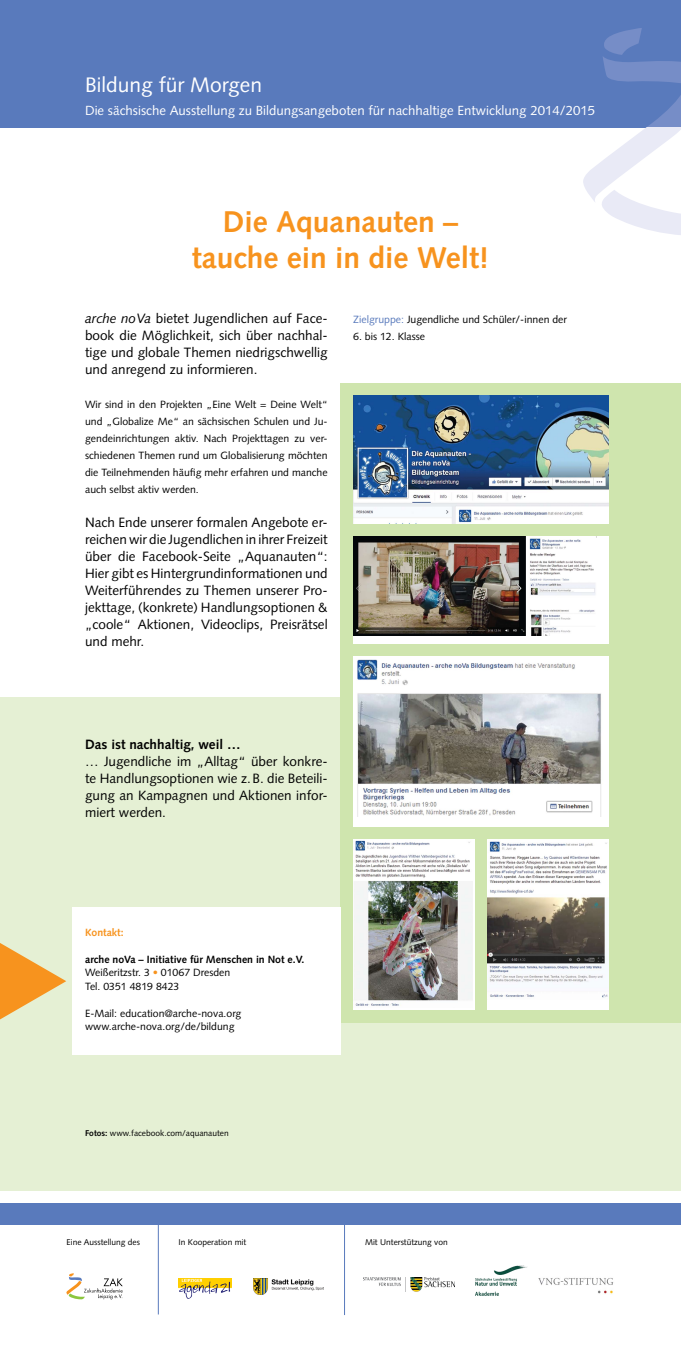
<style>
.page{position:relative;width:681px;height:1361px;background:#fff}
.page>*{position:absolute;margin:0;border:0;box-sizing:border-box;transform-origin:0 0}
.t1{font:700 30px/36px "Syntax";color:#f7931e;text-align:center}
.t2{font:21px "Syntax";color:#fff}
.t3{font:13.5px/17px "Syntax";color:#000;text-align:justify}
.t4{font:700 13.5px "Syntax";color:#000}
.t5{font:13.23px "Syntax";color:#fff}
.t6{font:10.5px/17px "Syntax";color:#000}
.t7{font:700 10.5px "Syntax";color:#f7931e}
.t8{font:8.4px "Syntax";color:#000}
.s1{font-style:italic}
.s2{color:#597abc}
.s3{font-weight:700}
.s4{color:#f7931e}
</style>
<div class="page">
<div style="left:0;top:0;width:680px;height:128px;background:#597abc"></div>
<svg style="left:583px;top:28px;width:97px;height:207px"></svg>
<div style="left:0;top:1203px;width:680px;height:22px;background:#597abc"></div>
<svg style="left:66px;top:1273px;width:57px;height:26px"></svg>
<img style="left:475px;top:1265px;width:52px;height:31px">
<img style="left:363px;top:1278px;width:91px;height:13px">
<img style="left:538px;top:1278px;width:76px;height:16px">
<img style="left:178px;top:1278px;width:53px;height:21px">
<img style="left:253px;top:1278px;width:70px;height:16px">
<hr style="left:158px;top:1216px;width:1px;height:98px;background:#597abc">
<hr style="left:344px;top:1217px;width:1px;height:98px;background:#597abc">
<div style="left:0;top:697px;width:680px;height:494px;background:#e5f0d4"></div>
<div style="left:340px;top:383px;width:340px;height:639px;background:#cfe5ae"></div>
<img style="left:353px;top:395px;width:255px;height:129px">
<div style="left:353px;top:537px;width:255px;height:107px;background:#fff"></div>
<img style="left:353px;top:537px;width:243px;height:98px">
<div style="left:353px;top:657px;width:255px;height:170px;background:#fff"></div>
<img style="left:357px;top:659px;width:244px;height:158px">
<div style="left:72px;top:907px;width:268px;height:147px;background:#fff"></div>
<div style="left:353px;top:839px;width:121px;height:170px;background:#fff"></div>
<img style="left:354px;top:840px;width:118px;height:166px">
<div style="left:487px;top:839px;width:121px;height:170px;background:#fff"></div>
<img style="left:487px;top:841px;width:121px;height:157px">
<svg style="left:0;top:943px;width:66px;height:76px"></svg>
<h2 class="t2" style="left:85px;top:73px;width:178px">Bildung für Morgen</h2>
<p class="t5" style="left:85px;top:102px;width:511px">Die sächsische Ausstellung zu Bildungsangeboten für nachhaltige Entwicklung 2014/2015</p>
<h1 class="t1" style="left:192px;top:204px;width:299px">Die Aquanauten – tauche ein in die Welt!</h1>
<p class="t3" style="left:85px;top:310px;width:244px"><span class="s1">arche noVa</span> bietet Jugendlichen auf Face&shy;book die Möglichkeit, sich über nachhal&shy;tige und globale Themen niedrigschwellig und anregend zu informieren.</p>
<p class="t6" style="left:85px;top:396px;width:244px;text-align:justify">Wir sind in den Projekten „Eine Welt = Deine Welt“ und „Globalize Me“ an sächsischen Schulen und Ju&shy;gendeinrichtungen aktiv. Nach Projekttagen zu ver&shy;schiedenen Themen rund um Globalisierung möchten die Teilnehmenden häufig mehr erfahren und manche auch selbst aktiv werden.</p>
<p class="t3" style="left:85px;top:514px;width:244px">Nach Ende unserer formalen Angebote er&shy;reichen wir die Jugendlichen in ihrer Freizeit über die Facebook-Seite „Aquanauten“:<br>Hier gibt es Hintergrundinformationen und Weiterführendes zu Themen unserer Pro&shy;jekttage, (konkrete) Handlungsoptionen &amp; „coole“ Aktionen, Videoclips, Preisrätsel und mehr.</p>
<p class="t6" style="left:353px;top:311px;width:215px"><span class="s2">Zielgruppe:</span> Jugendliche und Schüler/-innen der</p>
<p class="t6" style="left:353px;top:328px;width:73px">6. bis 12. Klasse</p>
<p class="t4" style="left:85px;top:736px;width:157px">Das ist nachhaltig, weil …</p>
<p class="t3" style="left:85px;top:752px;width:244px">… Jugendliche im „Alltag“ über konkre&shy;te Handlungsoptionen wie z.B. die Beteili&shy;gung an Kampagnen und Aktionen infor&shy;miert werden.</p>
<p class="t7" style="left:85px;top:926px;width:40px">Kontakt:</p>
<p class="t6" style="left:85px;top:952px;width:221px;line-height:13.5px"><span class="s3">arche noVa – Initiative für Menschen in Not e.V.<br></span>Weißeritzstr. 3 <span class="s4">•</span> 01067 Dresden<br>Tel. 0351 4819 8423</p>
<p class="t6" style="left:85px;top:1006px;width:158px;line-height:13.5px">E-Mail: education@arche-nova.org www.arche-nova.org/de/bildung</p>
<p class="t8" style="left:85px;top:1128px;width:145px"><span class="s3">Fotos:</span> www.facebook.com/aquanauten</p>
<p class="t8" style="left:67px;top:1237px;width:75px">Eine Ausstellung des</p>
<p class="t8" style="left:178px;top:1237px;width:69px">In Kooperation mit</p>
<p class="t8" style="left:365px;top:1237px;width:84px">Mit Unterstützung von</p>
</div>
